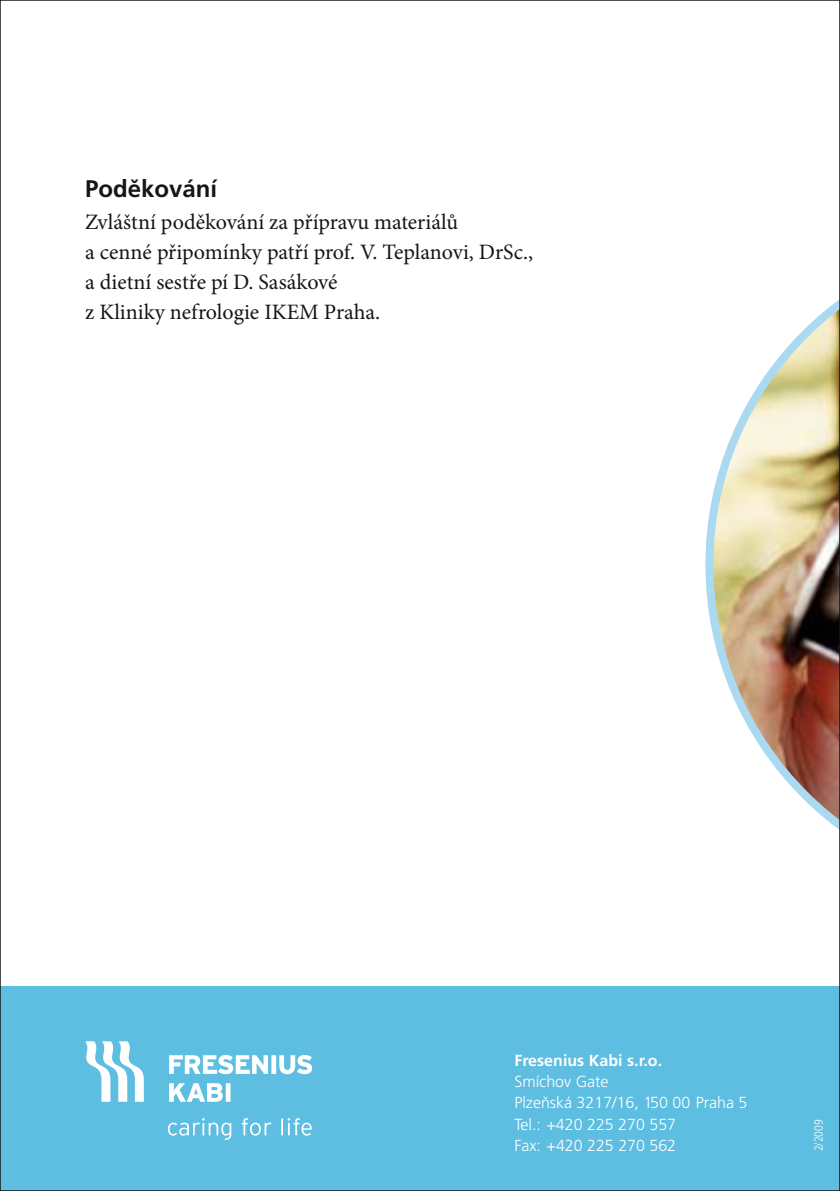
<style>
.page{position:relative;width:840px;height:1191px;background:#fff}
.page>*{position:absolute;margin:0;border:0;box-sizing:border-box;transform-origin:0 0}
.t1{font:700 24px "Frutiger CE";color:#151616}
.t2{font:22px/30px "Minion Pro";color:#151616}
.t3{font:300 16px/21.2px "Frutiger CE";color:#fff}
.t4{font:700 16px "Frutiger CE";color:#fff}
.t5{font:300 condensed 12px "Frutiger CE";color:#fff}
</style>
<div class="page">
<div style="left:0;top:986px;width:839px;height:205px;background:#5dbee1"></div>
<img style="left:705px;top:301px;width:132px;height:527px">
<svg style="left:85px;top:1041px;width:59px;height:60px"></svg>
<svg style="left:169px;top:1083px;width:61px;height:18px"></svg>
<svg style="left:169px;top:1055px;width:143px;height:19px"></svg>
<svg style="left:168px;top:1118px;width:143px;height:22px"></svg>
<p class="t1" style="left:85px;top:177px;width:134px">Poděkování</p>
<p class="t2" style="left:85px;top:209px;width:449px">Zvláštní poděkování za přípravu materiálů<br>a cenné připomínky patří prof. V. Teplanovi, DrSc., a dietní sestře pí D. Sasákové<br>z Kliniky nefrologie IKEM Praha.</p>
<p class="t4" style="left:514px;top:1052px;width:149px">Fresenius Kabi s.r.o.</p>
<p class="t3" style="left:514px;top:1071px;width:234px">Smíchov Gate<br>Plzeňská 3217/16, 150 00 Praha 5<br>Tel.: +420 225 270 557<br>Fax: +420 225 270 562</p>
<p class="t5" style="left:811px;top:1151px;width:33px;rotate:-90deg">2/2009</p>
</div>
